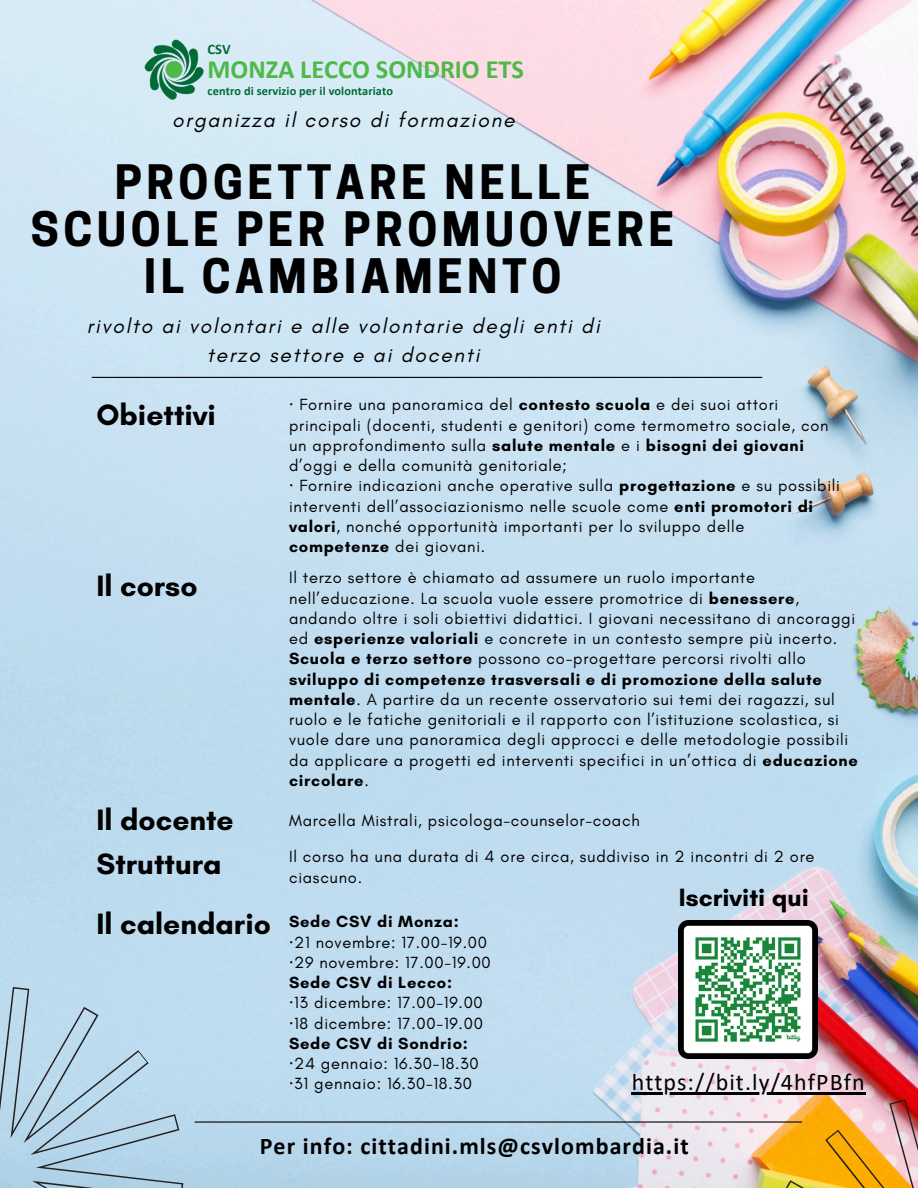
<style>
.page{position:relative;width:918px;height:1188px;background:#fff}
.page>*{position:absolute;margin:0;border:0;box-sizing:border-box;transform-origin:0 0}
.t1{font:700 44.55px/47.2px "Cooper Hewitt";letter-spacing:.1em;color:#000;text-align:center}
.t2{font:700 30px "Glacial Indifference";color:#000}
.t3{font:700 26.4px "Calibri";color:#4eb848}
.t4{font:700 25.5px "Glacial Indifference";color:#000}
.t5{font:700 24px "Calibri";letter-spacing:.045em;color:#000}
.t6{font:24px "Calibri";letter-spacing:.045em;color:#000}
.t7{font:italic 21px/29.2px "Glacial Indifference";letter-spacing:.085em;color:#000;text-align:center}
.t8{font:16.5px/20.2px "Glacial Indifference";letter-spacing:.045em;color:#000}
.t9{font:700 14.55px "Calibri";color:#006b35}
.t10{font:700 12.3px "Calibri";letter-spacing:.01em;color:#006b35}
.s1{font-family:"Noto Sans"}
.s2{font-weight:700}
</style>
<div class="page">
<img style="left:0;top:0;width:918px;height:1188px">
<hr style="left:92px;top:377px;width:670px;height:1px;background:#000">
<img style="left:688px;top:1021px;width:230px;height:167px">
<hr style="left:195px;top:1121px;width:607px;height:2px;background:#000">
<svg style="left:0;top:913px;width:257px;height:275px;background:#b6d4e7"></svg>
<img style="left:140px;top:36px;width:68px;height:67px">
<img style="left:679px;top:920px;width:138px;height:138px">
<hr style="left:632px;top:1092px;width:234px;height:3px;background:#000">
<h2 class="t9" style="left:208px;top:43px;width:25px">CSV</h2>
<h6 class="t3" style="left:208px;top:58px;width:318px">MONZA LECCO SONDRIO ETS</h6>
<h6 class="t10" style="left:208px;top:86px;width:187px">centro di servizio per il volontariato</h6>
<h5 class="t7" style="left:172px;top:105px;width:344px">organizza il corso di formazione</h5>
<p class="t1" style="left:31px;top:164px;width:645px">PROGETTARE NELLE<br>SCUOLE PER PROMUOVERE<br>IL CAMBIAMENTO</p>
<h6 class="t7" style="left:87px;top:311px;width:514px">rivolto ai volontari e alle volontarie degli enti di terzo settore e ai docenti</h6>
<h5 class="t2" style="left:96px;top:397px;width:121px">Obiettivi</h5>
<h1 class="t8" style="left:289px;top:395px;width:553px"><span class="s1">·</span> Fornire una panoramica del <span class="s2">contesto scuola</span> e dei suoi attori principali (docenti, studenti e genitori) come termometro sociale, con un approfondimento sulla <span class="s2">salute mentale</span> e i <span class="s2">bisogni dei giovani </span>d’oggi e della comunità genitoriale;<br><span class="s1">·</span> Fornire indicazioni anche operative sulla <span class="s2">progettazione</span> e su possibili interventi dell’associazionismo nelle scuole come <span class="s2">enti promotori di valori</span>, nonché opportunità importanti per lo sviluppo delle <span class="s2">competenze</span> dei giovani.</h1>
<h2 class="t2" style="left:96px;top:567px;width:103px">Il corso</h2>
<h2 class="t8" style="left:289px;top:568px;width:570px">Il terzo settore è chiamato ad assumere un ruolo importante nell’educazione. La scuola vuole essere promotrice di <span class="s2">benessere</span>, andando oltre i soli obiettivi didattici. I giovani necessitano di ancoraggi ed <span class="s2">esperienze valoriali</span> e concrete in un contesto sempre più incerto.<br><span class="s2">Scuola e terzo settore</span> possono co-progettare percorsi rivolti allo <span class="s2">sviluppo di competenze trasversali e di promozione della salute mentale</span>. A partire da un recente osservatorio sui temi dei ragazzi, sul ruolo e le fatiche genitoriali e il rapporto con l’istituzione scolastica, si vuole dare una panoramica degli approcci e delle metodologie possibili da applicare a progetti ed interventi specifici in un’ottica di <span class="s2">educazione circolare</span>.</h2>
<h2 class="t2" style="left:96px;top:801px;width:139px">Il docente</h2>
<h6 class="t8" style="left:289px;top:810px;width:352px">Marcella Mistrali, psicologa-counselor-coach</h6>
<h6 class="t2" style="left:96px;top:846px;width:127px">Struttura</h6>
<p class="t8" style="left:289px;top:846px;width:527px">Il corso ha una durata di 4 ore circa, suddiviso in 2 incontri di 2 ore ciascuno.</p>
<p class="t4" style="left:679px;top:882px;width:131px">Iscriviti qui</p>
<h3 class="t2" style="left:96px;top:905px;width:176px">Il calendario</h3>
<h2 class="t8" style="left:289px;top:912px;width:203px"><span class="s2">Sede CSV di Monza:<br></span><span class="s1">·</span>21 novembre: 17.00-19.00 <span class="s1">·</span>29 novembre: 17.00-19.00<br><span class="s2">Sede CSV di Lecco:<br></span><span class="s1">·</span>13 dicembre: 17.00-19.00 <span class="s1">·</span>18 dicembre: 17.00-19.00<br><span class="s2">Sede CSV di Sondrio: </span><span class="s1">·</span>24 gennaio: 16.30-18.30</h2>
<p class="t8" style="left:289px;top:1074px;width:185px"><span class="s1">·</span>31 gennaio: 16.30-18.30</p>
<h4 class="t6" style="left:632px;top:1072px;width:235px">https://bit.ly/4hfPBfn</h4>
<p class="t5" style="left:260px;top:1136px;width:430px">Per info: cittadini.mls@csvlombardia.it</p>
</div>
